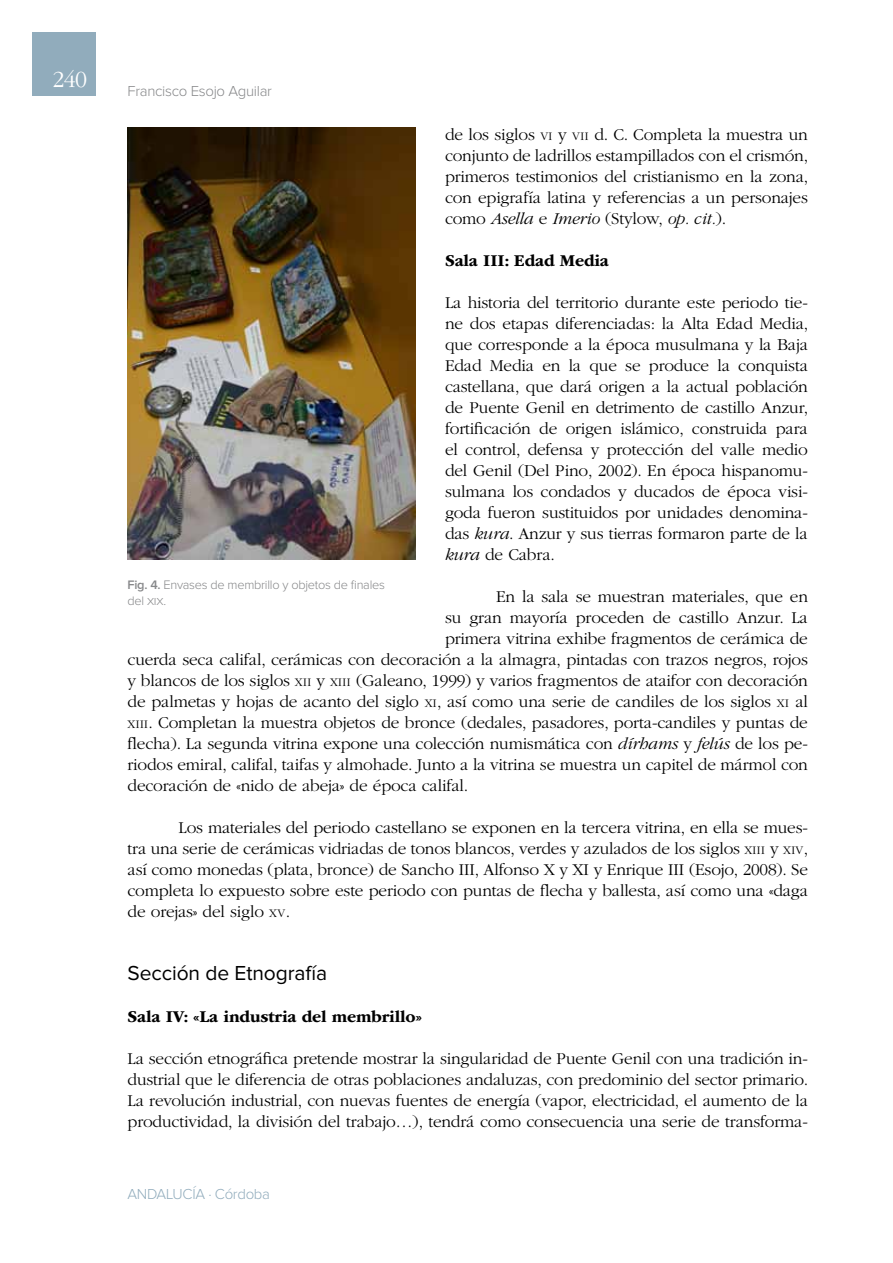
<style>
.page{position:relative;width:893px;height:1263px;background:#fff}
.page>*{position:absolute;margin:0;border:0;box-sizing:border-box;transform-origin:0 0}
.t1{font:300 24px "ITC Garamond Std";color:#fff}
.t2{font:21px "Proxima Nova";letter-spacing:-.005em;color:#000}
.t3{font:300 17.25px/21px "ITC Garamond Std";letter-spacing:-.01em;color:#000;text-align:justify}
.t4{font:700 17.25px "ITC Garamond Std";letter-spacing:-.01em;color:#000}
.t5{font:300 15px "Proxima Nova";letter-spacing:-.02em;color:#87888a}
.t6{font:300 15px "Proxima Nova";letter-spacing:-.02em;color:#91acbc}
.t7{font:300 12.75px/15.8px "Proxima Nova";letter-spacing:-.02em;color:#87888a}
.s1{font-size:12.15px}
.s2{font-style:italic}
.s3{font-weight:600}
</style>
<div class="page">
<div style="left:32px;top:32px;width:64px;height:64px;background:#91acbc"></div>
<img style="left:128px;top:128px;width:287px;height:431px">
<h1 class="t1" style="left:53px;top:67px;width:36px">240</h1>
<p class="t5" style="left:128px;top:84px;width:146px">Francisco Esojo Aguilar</p>
<p class="t3" style="left:445px;top:125px;width:365px">de los siglos <span class="s1">vi</span> y <span class="s1">vii</span> d. C. Completa la muestra un conjunto de ladrillos estampillados con el crismón, primeros testimonios del cristianismo en la zona, con epigrafía latina y referencias a un personajes como <span class="s2">Asella</span> e <span class="s2">Imerio</span> (Stylow, <span class="s2">op. cit.</span>).</p>
<p class="t4" style="left:445px;top:251px;width:166px">Sala III: Edad Media</p>
<p class="t3" style="left:445px;top:293px;width:365px">La historia del territorio durante este periodo tie&shy;ne dos etapas diferenciadas: la Alta Edad Media, que corresponde a la época musulmana y la Baja Edad Media en la que se produce la conquista castellana, que dará origen a la actual población de Puente Genil en detrimento de castillo Anzur, fortificación de origen islámico, construida para el control, defensa y protección del valle medio del Genil (Del Pino, 2002). En época hispanomu&shy;sulmana los condados y ducados de época visi&shy;goda fueron sustituidos por unidades denomina&shy;das <span class="s2">kura</span>. Anzur y sus tierras formaron parte de la <span class="s2">kura</span> de Cabra.</p>
<p class="t3" style="left:496px;top:587px;width:313px">En la sala se muestran materiales, que en</p>
<p class="t3" style="left:445px;top:608px;width:364px">su gran mayoría proceden de castillo Anzur. La</p>
<p class="t3" style="left:445px;top:629px;width:364px">primera vitrina exhibe fragmentos de cerámica de</p>
<p class="t3" style="left:128px;top:650px;width:682px">cuerda seca califal, cerámicas con decoración a la almagra, pintadas con trazos negros, rojos</p>
<p class="t3" style="left:128px;top:671px;width:682px">y blancos de los siglos <span class="s1">xii</span> y <span class="s1">xiii</span> (Galeano, 1999) y varios fragmentos de ataifor con decoración</p>
<p class="t3" style="left:128px;top:692px;width:682px">de palmetas y hojas de acanto del siglo <span class="s1">xi</span>, así como una serie de candiles de los siglos <span class="s1">xi</span> al</p>
<p class="t3" style="left:128px;top:713px;width:682px"><span class="s1">xiii</span>. Completan la muestra objetos de bronce (dedales, pasadores, porta-candiles y puntas de</p>
<p class="t3" style="left:128px;top:734px;width:682px">flecha). La segunda vitrina expone una colección numismática con <span class="s2">dírhams</span> y <span class="s2">felús</span> de los pe-</p>
<p class="t3" style="left:128px;top:755px;width:682px">riodos emiral, califal, taifas y almohade. Junto a la vitrina se muestra un capitel de mármol con</p>
<p class="t3" style="left:128px;top:776px;width:342px">decoración de «nido de abeja» de época califal.</p>
<p class="t3" style="left:128px;top:818px;width:682px;text-indent:51px">Los materiales del periodo castellano se exponen en la tercera vitrina, en ella se mues&shy;tra una serie de cerámicas vidriadas de tonos blancos, verdes y azulados de los siglos <span class="s1">xiii</span> y <span class="s1">xiv</span>, así como monedas (plata, bronce) de Sancho III, Alfonso X y XI y Enrique III (Esojo, 2008). Se completa lo expuesto sobre este periodo con puntas de flecha y ballesta, así como una «daga de orejas» del siglo <span class="s1">xv</span>.</p>
<p class="t7" style="left:128px;top:578px;width:259px"><span class="s3">Fig. 4.</span> Envases de membrillo y objetos de finales del xix.</p>
<p class="t2" style="left:128px;top:964px;width:201px">Sección de Etnografía</p>
<p class="t4" style="left:128px;top:1007px;width:296px">Sala IV: «La industria del membrillo»</p>
<p class="t3" style="left:128px;top:1049px;width:682px">La sección etnográfica pretende mostrar la singularidad de Puente Genil con una tradición in&shy;dustrial que le diferencia de otras poblaciones andaluzas, con predominio del sector primario.<br>La revolución industrial, con nuevas fuentes de energía (vapor, electricidad, el aumento de la productividad, la división del trabajo…), tendrá como consecuencia una serie de transforma-</p>
<p class="t6" style="left:128px;top:1187px;width:144px">ANDALUCÍA · Córdoba</p>
</div>
